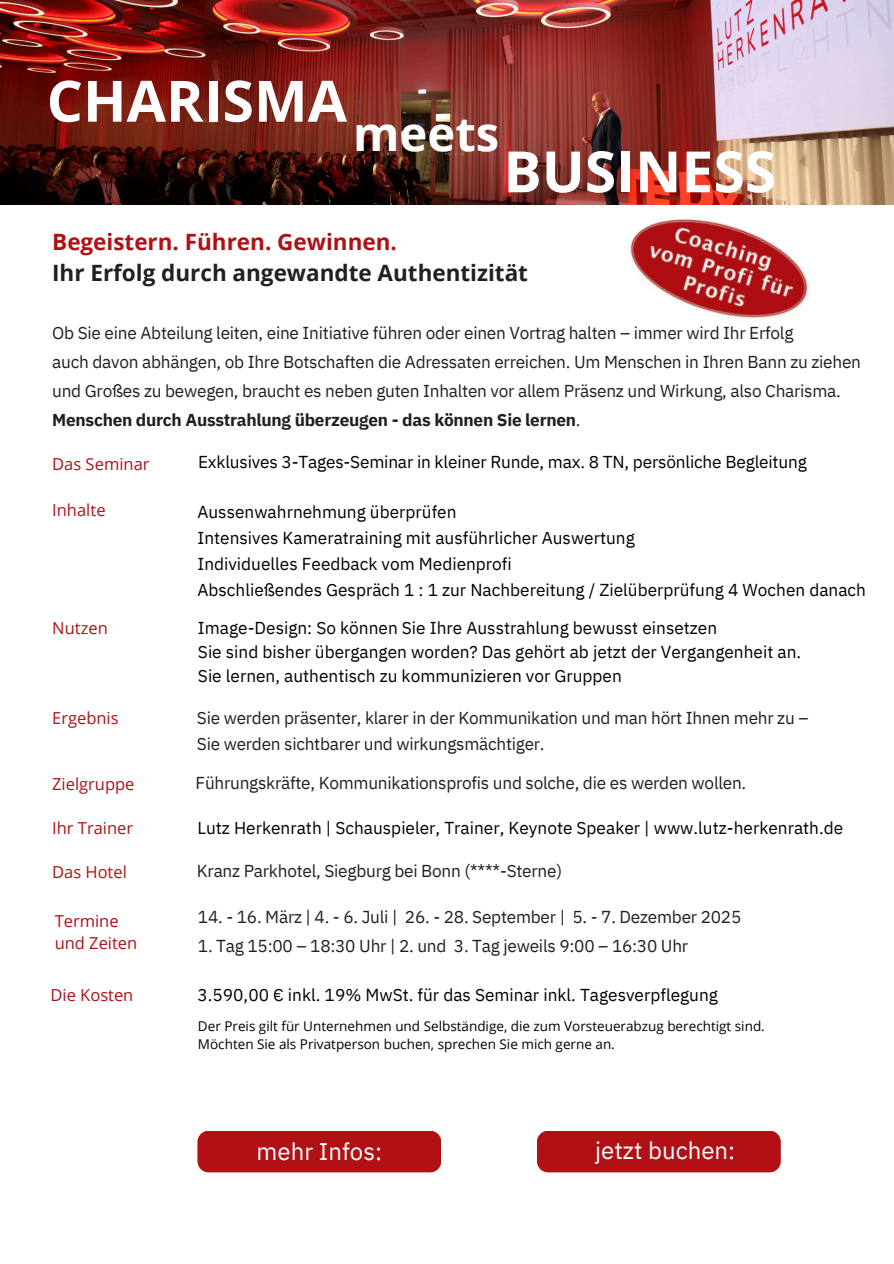
<style>
.page{position:relative;width:894px;height:1264px;background:#fff}
.page>*{position:absolute;margin:0;border:0;box-sizing:border-box;transform-origin:0 0}
.t1{font:700 57px "Open Sans";color:#fff}
.t2{font:700 47.25px "Open Sans";color:#fff}
.t3{font:24px "IBM Plex Sans";color:#fff}
.t4{font:700 22.5px/31.5px "Open Sans";color:#231f20}
.t5{font:17.25px/29.2px "IBM Plex Sans";letter-spacing:-.015em;color:#231f20}
.t6{font:17.25px/25.8px "IBM Plex Sans";color:#000}
.t7{font:16.5px/22.5px "Open Sans";color:#b11015}
.t8{font:13.5px "Open Sans";color:#000}
.s1{color:#b11015}
.s2{font-weight:700}
</style>
<div class="page">
<img style="left:630px;top:218px;width:178px;height:101px">
<img style="left:0;top:0;width:893px;height:204px">
<div style="left:537px;top:1131px;width:243px;height:41px;background:#b11015"></div>
<div style="left:197px;top:1131px;width:244px;height:41px;background:#b11015"></div>
<h6 class="t1" style="left:47px;top:61px;width:302px">CHARISMA</h6>
<h6 class="t2" style="left:353px;top:100px;width:148px">meets</h6>
<h6 class="t1" style="left:503px;top:131px;width:274px">BUSINESS</h6>
<h1 class="t4" style="left:52px;top:225px;width:477px"><span class="s1">Begeistern. Führen. Gewinnen.<br></span>Ihr Erfolg durch angewandte Authentizität</h1>
<p class="t5" style="left:52px;top:317px;width:810px">Ob Sie eine Abteilung leiten, eine Initiative führen oder einen Vortrag halten – immer wird Ihr Erfolg<br>auch davon abhängen, ob Ihre Botschaften die Adressaten erreichen. Um Menschen in Ihren Bann zu ziehen und Großes zu bewegen, braucht es neben guten Inhalten vor allem Präsenz und Wirkung, also Charisma.<br><span class="s2">Menschen durch Ausstrahlung überzeugen - das können Sie lernen</span>.</p>
<h6 class="t7" style="left:52px;top:452px;width:99px">Das Seminar</h6>
<p class="t6" style="left:198px;top:449px;width:610px">Exklusives 3-Tages-Seminar in kleiner Runde, max. 8 TN, persönliche Begleitung</p>
<h2 class="t7" style="left:52px;top:498px;width:55px">Inhalte</h2>
<h6 class="t6" style="left:197px;top:498px;width:260px">Aussenwahrnehmung überprüfen</h6>
<h6 class="t6" style="left:197px;top:524px;width:670px">Intensives Kameratraining mit ausführlicher Auswertung<br>Individuelles Feedback vom Medienprofi<br>Abschließendes Gespräch 1 : 1 zur Nachbereitung / Zielüberprüfung 4 Wochen danach</h6>
<h5 class="t7" style="left:52px;top:616px;width:57px">Nutzen</h5>
<h4 class="t6" style="left:198px;top:616px;width:604px;line-height:23.7px">Image-Design: So können Sie Ihre Ausstrahlung bewusst einsetzen<br>Sie sind bisher übergangen worden? Das gehört ab jetzt der Vergangenheit an.<br>Sie lernen, authentisch zu kommunizieren vor Gruppen</h4>
<h1 class="t7" style="left:52px;top:706px;width:68px">Ergebnis</h1>
<h3 class="t5" style="left:197px;top:704px;width:613px;line-height:25.8px">Sie werden präsenter, klarer in der Kommunikation und man hört Ihnen mehr zu –<br>Sie werden sichtbarer und wirkungsmächtiger.</h3>
<h6 class="t7" style="left:52px;top:772px;width:84px">Zielgruppe</h6>
<h6 class="t5" style="left:195px;top:767px;width:552px">Führungskräfte, Kommunikationsprofis und solche, die es werden wollen.</h6>
<h6 class="t7" style="left:52px;top:816px;width:82px">Ihr Trainer</h6>
<p class="t6" style="left:197px;top:815px;width:647px">Lutz Herkenrath | Schauspieler, Trainer, Keynote Speaker | www.lutz-herkenrath.de</p>
<h6 class="t7" style="left:52px;top:860px;width:76px">Das Hotel</h6>
<h6 class="t5" style="left:197px;top:855px;width:366px">Kranz Parkhotel, Siegburg bei Bonn (****-Sterne)</h6>
<h6 class="t7" style="left:55px;top:909px;width:84px">Termine und Zeiten</h6>
<h6 class="t5" style="left:198px;top:902px;width:545px">14. - 16. März | 4. - 6. Juli | 26. - 28. September | 5. - 7. Dezember 2025</h6>
<h6 class="t5" style="left:198px;top:930px;width:491px">1. Tag 15:00 – 18:30 Uhr | 2. und 3. Tag jeweils 9:00 – 16:30 Uhr</h6>
<h6 class="t7" style="left:51px;top:983px;width:84px">Die Kosten</h6>
<h6 class="t6" style="left:197px;top:981px;width:522px">3.590,00 € inkl. 19% MwSt. für das Seminar inkl. Tagesverpflegung</h6>
<h6 class="t8" style="left:198px;top:1016px;width:568px">Der Preis gilt für Unternehmen und Selbständige, die zum Vorsteuerabzug berechtigt sind.</h6>
<h6 class="t8" style="left:198px;top:1034px;width:418px">Möchten Sie als Privatperson buchen, sprechen Sie mich gerne an.</h6>
<h4 class="t3" style="left:256px;top:1135px;width:127px">mehr Infos:</h4>
<h6 class="t3" style="left:595px;top:1133px;width:141px">jetzt buchen:</h6>
</div>
